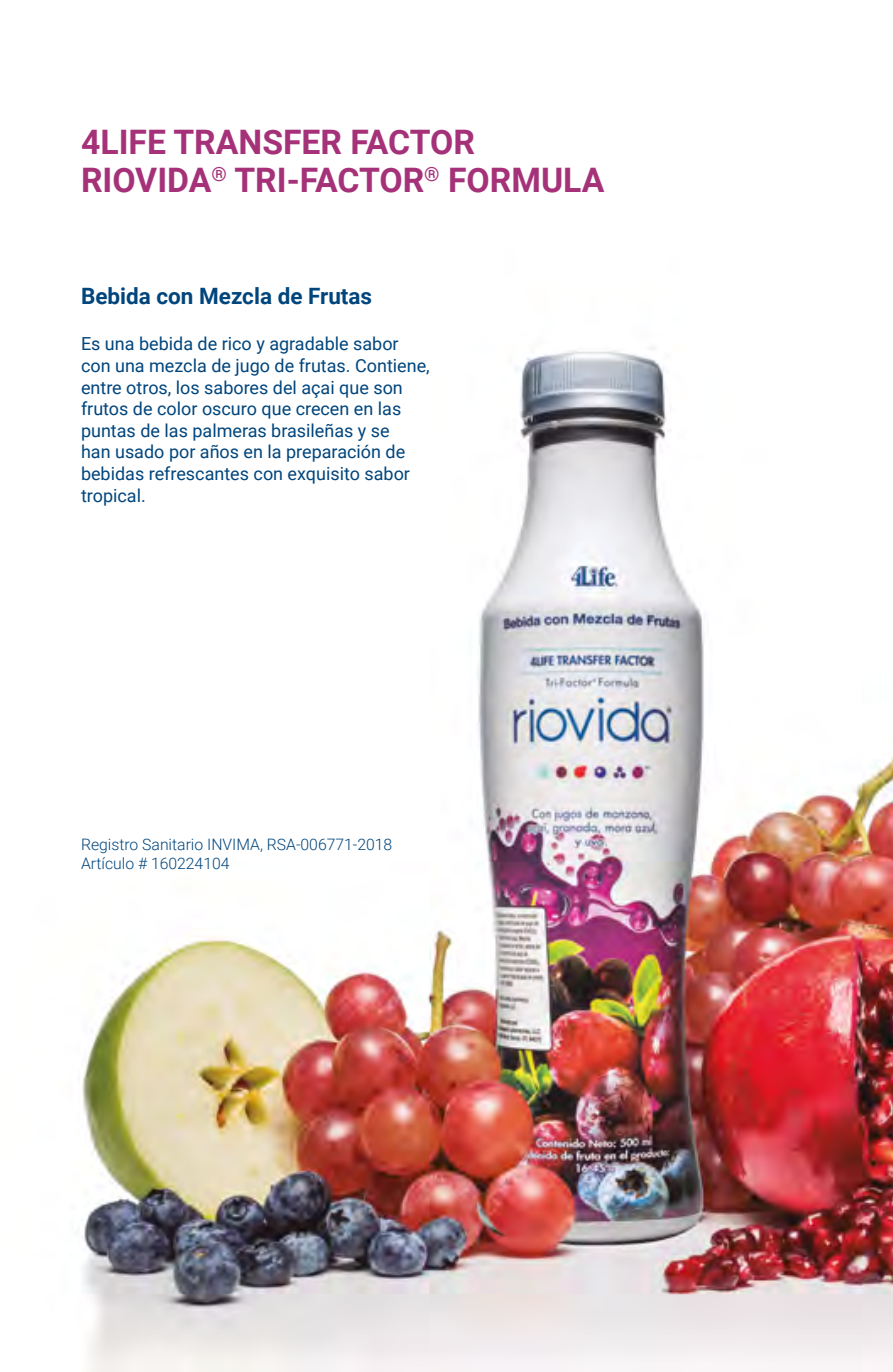
<style>
.page{position:relative;width:893px;height:1372px;background:#fff}
.page>*{position:absolute;margin:0;border:0;box-sizing:border-box;transform-origin:0 0}
.t1{font:700 33.75px/38.2px "Roboto";color:#a53279}
.t2{font:700 22.5px "Roboto";color:#00457c}
.t3{font:18px/21.6px "Roboto";color:#00457c}
.t4{font:300 15.75px/18.9px "Roboto";color:#00457c}
</style>
<div class="page">
<img style="left:81px;top:347px;width:812px;height:1024px">
<h1 class="t1" style="left:81px;top:121px;width:525px">4LIFE TRANSFER FACTOR<br>RIOVIDA<sup>®</sup> TRI-FACTOR<sup>®</sup> FORMULA</h1>
<p class="t2" style="left:81px;top:281px;width:293px">Bebida con Mezcla de Frutas</p>
<p class="t3" style="left:81px;top:332px;width:350px">Es una bebida de rico y agradable sabor con una mezcla de jugo de frutas. Contiene, entre otros, los sabores del açai que son frutos de color oscuro que crecen en las puntas de las palmeras brasileñas y se<br>han usado por años en la preparación de bebidas refrescantes con exquisito sabor tropical.</p>
<p class="t4" style="left:81px;top:834px;width:313px">Registro Sanitario INVIMA, RSA-006771-2018<br>Artículo # 160224104</p>
</div>
